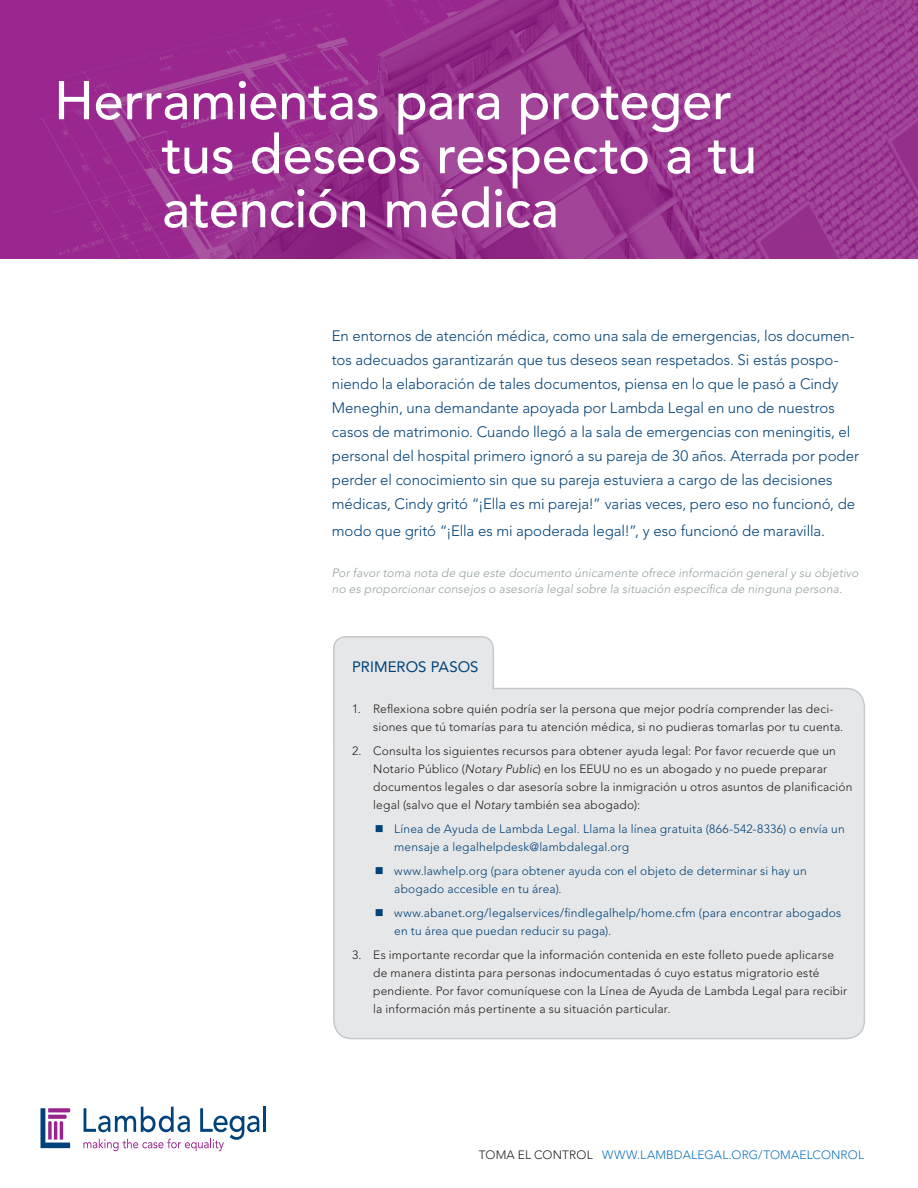
<style>
.page{position:relative;width:918px;height:1188px;background:#fff}
.page>*{position:absolute;margin:0;border:0;box-sizing:border-box;transform-origin:0 0}
.t1{font:500 54px/54px "Avenir LT Std";letter-spacing:-.005em;color:#fff}
.t2{font:300 15px/24px "Avenir LT Std";letter-spacing:-.005em;color:#004279}
.t3{font:15px "Avenir LT Std";color:#004279}
.t4{font:300 12px/18px "Avenir LT Std";letter-spacing:.015em;color:#231f20}
.t5{font:300 12px/18px "Avenir LT Std";letter-spacing:.015em;color:#004279}
.t6{font:italic 300 12px/15.8px "Avenir LT Std";letter-spacing:.015em;color:#95a0a3}
.t7{font:300 12px "Avenir LT Std";letter-spacing:.015em;color:#1074bc}
.s1{font-style:italic}
.s2{color:#1074bc}
</style>
<div class="page">
<img style="left:0;top:0;width:918px;height:258px">
<hr style="left:263px;top:1107px;width:2px;height:25px;background:#004279">
<svg style="left:83px;top:1107px;width:176px;height:44px"></svg>
<svg style="left:41px;top:1108px;width:29px;height:40px"></svg>
<div style="left:334px;top:689px;width:530px;height:350px;background:#e6e7e8;border-radius:18px"></div>
<div style="left:333px;top:688px;width:532px;height:351px;border:2px solid #c6c9cb;border-radius:18px"></div>
<div style="left:333px;top:636px;width:162px;height:108px;background:#e6e7e8"></div>
<h1 class="t1" style="left:162px;top:75px;width:597px;text-indent:-108px">Herramientas para proteger tus deseos respecto a tu atención médica</h1>
<p class="t2" style="left:332px;top:324px;width:529px">En entornos de atención médica, como una sala de emergencias, los documen&shy;tos adecuados garantizarán que tus deseos sean respetados. Si estás pospo&shy;niendo la elaboración de tales documentos, piensa en lo que le pasó a Cindy Meneghin, una demandante apoyada por Lambda Legal en uno de nuestros casos de matrimonio. Cuando llegó a la sala de emergencias con meningitis, el personal del hospital primero ignoró a su pareja de 30 años. Aterrada por poder perder el conocimiento sin que su pareja estuviera a cargo de las decisiones médicas, Cindy gritó “¡Ella es mi pareja!” varias veces, pero eso no funcionó, de</p>
<p class="t2" style="left:332px;top:519px;width:495px">modo que gritó “¡Ella es mi apoderada legal!”, y eso funcionó de maravilla.</p>
<p class="t6" style="left:332px;top:565px;width:528px">Por favor toma nota de que este documento únicamente ofrece información general y su objetivo no es proporcionar consejos o asesoría legal sobre la situación específica de ninguna persona.</p>
<p class="t3" style="left:352px;top:658px;width:128px">PRIMEROS PASOS</p>
<p class="t4" style="left:373px;top:700px;width:472px;text-indent:-21px">1. Reflexiona sobre quién podría ser la persona que mejor podría comprender las deci&shy;siones que tú tomarías para tu atención médica, si no pudieras tomarlas por tu cuenta.</p>
<p class="t4" style="left:373px;top:742px;width:481px;text-indent:-21px">2. Consulta los siguientes recursos para obtener ayuda legal: Por favor recuerde que un Notario Público (<span class="s1">Notary Public</span>) en los EEUU no es un abogado y no puede preparar documentos legales o dar asesoría sobre la inmigración u otros asuntos de planificación legal (salvo que el <span class="s1">Notary</span> también sea abogado):</p>
<p class="t5" style="left:394px;top:820px;width:452px;text-indent:-20px">■ Línea de Ayuda de Lambda Legal. Llama la línea gratuita (866-542-8336) o envía un mensaje a legalhelpdesk@lambdalegal.org</p>
<p class="t5" style="left:394px;top:862px;width:414px;text-indent:-20px">■ www.lawhelp.org (para obtener ayuda con el objeto de determinar si hay un abogado accesible en tu área).</p>
<p class="t5" style="left:394px;top:904px;width:449px;text-indent:-20px">■ www.abanet.org/legalservices/findlegalhelp/home.cfm (para encontrar abogados en tu área que puedan reducir su paga).</p>
<p class="t4" style="left:373px;top:946px;width:476px;text-indent:-21px">3. Es importante recordar que la información contenida en este folleto puede aplicarse de manera distinta para personas indocumentadas ó cuyo estatus migratorio esté pendiente. Por favor comuníquese con la Línea de Ayuda de Lambda Legal para recibir la información más pertinente a su situación particular.</p>
<p class="t4" style="left:479px;top:1145px;width:171px">Toma el Control <span class="s2">www.lamb</span></p>
<p class="t7" style="left:674px;top:1147px;width:18px">dalegal</p>
<p class="t7" style="left:729px;top:1147px;width:61px">.org/tomaelc</p>
<p class="t7" style="left:821px;top:1147px;width:41px">on rol</p>
</div>
